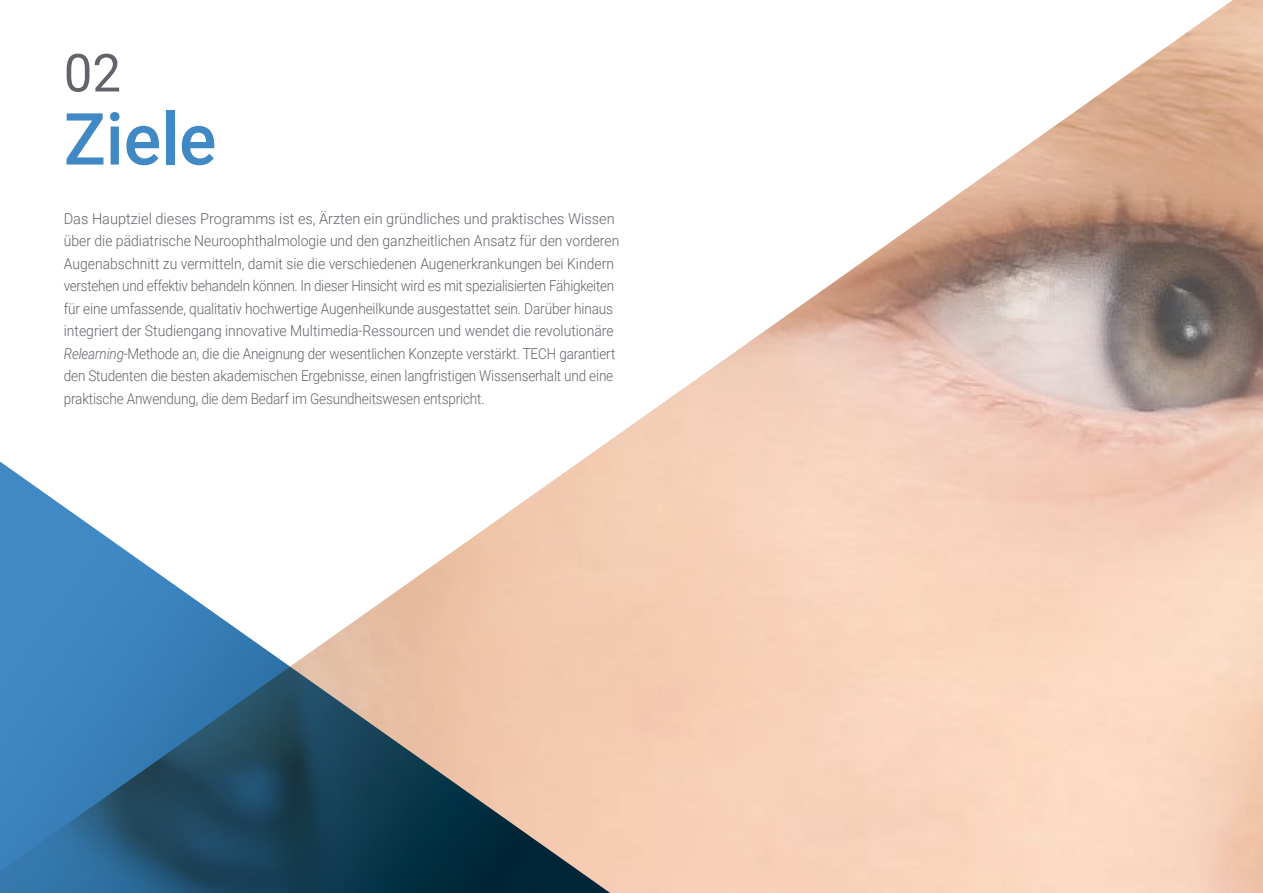
<style>
.page{position:relative;width:1263px;height:893px;background:#fff}
.page>*{position:absolute;margin:0;border:0;box-sizing:border-box;transform-origin:0 0}
.t1{font:500 72px "Roboto";color:#4089c5}
.t2{font:52.5px "Roboto";color:#61646a}
.t3{font:300 15px/22.5px "Roboto";letter-spacing:-.01em;color:#61646a}
.s1{font-style:italic}
</style>
<div class="page">
<img style="left:602px;top:0;width:661px;height:893px">
<svg style="left:0;top:446px;width:640px;height:447px"></svg>
<h2 class="t2" style="left:64px;top:36px;width:59px">02</h2>
<h1 class="t1" style="left:64px;top:89px;width:154px">Ziele</h1>
<p class="t3" style="left:64px;top:207px;width:557px">Das Hauptziel dieses Programms ist es, Ärzten ein gründliches und praktisches Wissen über die pädiatrische Neuroophthalmologie und den ganzheitlichen Ansatz für den vorderen Augenabschnitt zu vermitteln, damit sie die verschiedenen Augenerkrankungen bei Kindern verstehen und effektiv behandeln können. In dieser Hinsicht wird es mit spezialisierten Fähigkeiten für eine umfassende, qualitativ hochwertige Augenheilkunde ausgestattet sein. Darüber hinaus integriert der Studiengang innovative Multimedia-Ressourcen und wendet die revolutionäre <span class="s1">Relearning</span>-Methode an, die die Aneignung der wesentlichen Konzepte verstärkt. TECH garantiert den Studenten die besten akademischen Ergebnisse, einen langfristigen Wissenserhalt und eine praktische Anwendung, die dem Bedarf im Gesundheitswesen entspricht.</p>
</div>
